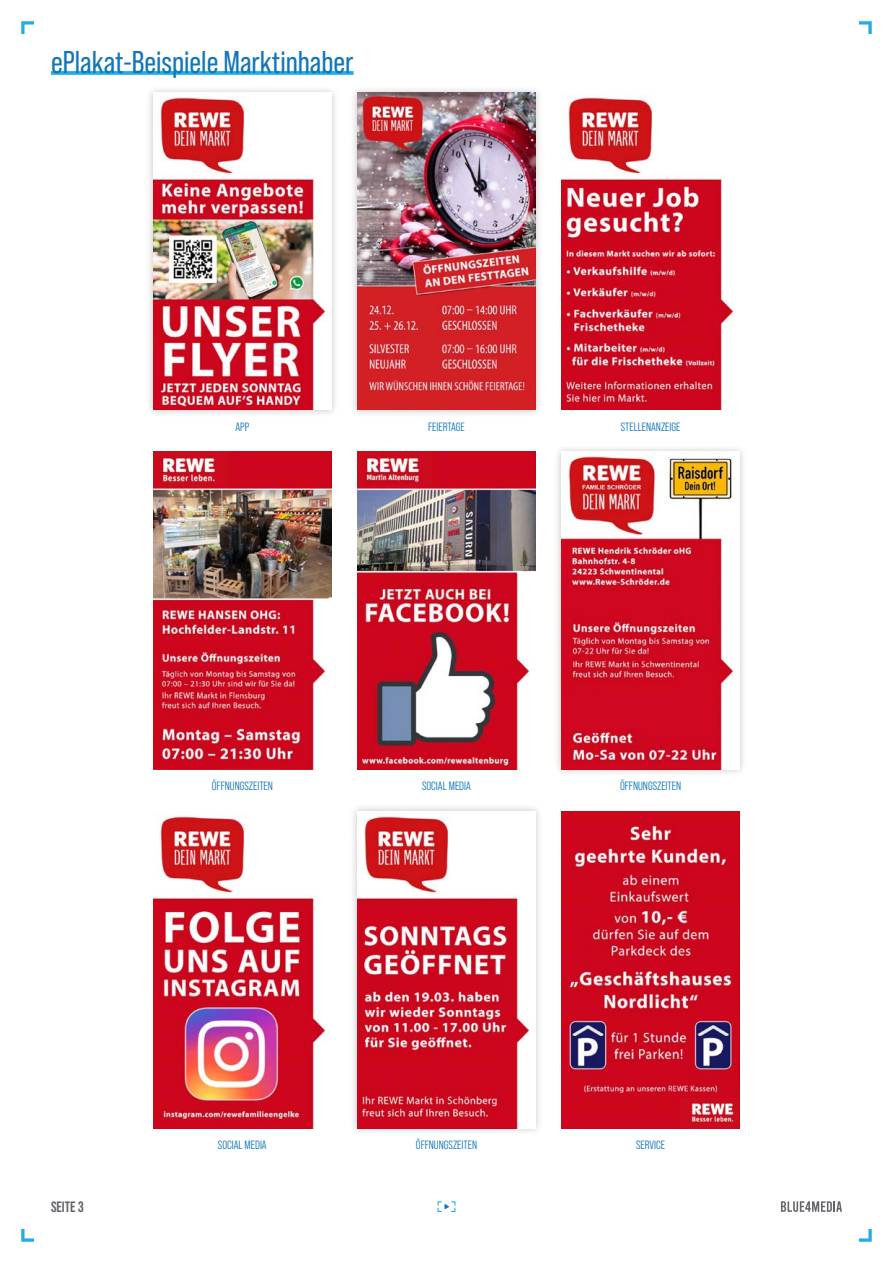
<style>
.page{position:relative;width:893px;height:1263px;background:#fff}
.page>*{position:absolute;margin:0;border:0;box-sizing:border-box;transform-origin:0 0}
.t1{font:31.5px "Bebas Neue Pro";color:#1076b9}
.t2{font:700 15px "Bebas Neue Pro";color:#636569}
.t3{font:12px "Bebas Neue Pro Middle";color:#1076b9}
</style>
<div class="page">
<svg style="left:51px;top:71px;width:303px;height:4px"></svg>
<div style="left:349px;top:803px;width:194px;height:333px;background:#231f20;opacity:.25"></div>
<img style="left:357px;top:811px;width:179px;height:318px">
<div style="left:145px;top:85px;width:194px;height:332px;background:#231f20;opacity:.25"></div>
<img style="left:153px;top:92px;width:179px;height:318px">
<img style="left:153px;top:814px;width:173px;height:315px">
<div style="left:349px;top:85px;width:194px;height:332px;background:#231f20;opacity:.25"></div>
<img style="left:357px;top:92px;width:179px;height:318px">
<img style="left:561px;top:811px;width:179px;height:318px">
<div style="left:554px;top:444px;width:193px;height:333px;background:#231f20;opacity:.25"></div>
<img style="left:561px;top:452px;width:179px;height:317px">
<img style="left:357px;top:452px;width:179px;height:317px">
<img style="left:561px;top:95px;width:173px;height:315px">
<img style="left:153px;top:452px;width:179px;height:317px">
<svg style="left:21px;top:21px;width:13px;height:13px"></svg>
<svg style="left:859px;top:21px;width:13px;height:13px"></svg>
<svg style="left:859px;top:1229px;width:13px;height:13px"></svg>
<svg style="left:21px;top:1229px;width:13px;height:13px"></svg>
<svg style="left:438px;top:1201px;width:17px;height:11px"></svg>
<svg style="left:781px;top:1201px;width:61px;height:11px"></svg>
<p class="t1" style="left:51px;top:44px;width:304px">ePlakat-Beispiele Marktinhaber</p>
<p class="t3" style="left:235px;top:420px;width:15px">APP</p>
<p class="t3" style="left:428px;top:420px;width:38px">FEIERTAGE</p>
<p class="t3" style="left:212px;top:779px;width:63px">ÖFFNUNGSZEITEN</p>
<p class="t3" style="left:422px;top:779px;width:50px">SOCIAL MEDIA</p>
<p class="t3" style="left:621px;top:420px;width:61px">STELLENANZEIGE</p>
<p class="t3" style="left:620px;top:779px;width:63px">ÖFFNUNGSZEITEN</p>
<p class="t2" style="left:51px;top:1198px;width:34px">SEITE 3</p>
<p class="t3" style="left:416px;top:1138px;width:63px">ÖFFNUNGSZEITEN</p>
<p class="t3" style="left:218px;top:1138px;width:50px">SOCIAL MEDIA</p>
<p class="t3" style="left:636px;top:1138px;width:30px">SERVICE</p>
</div>
